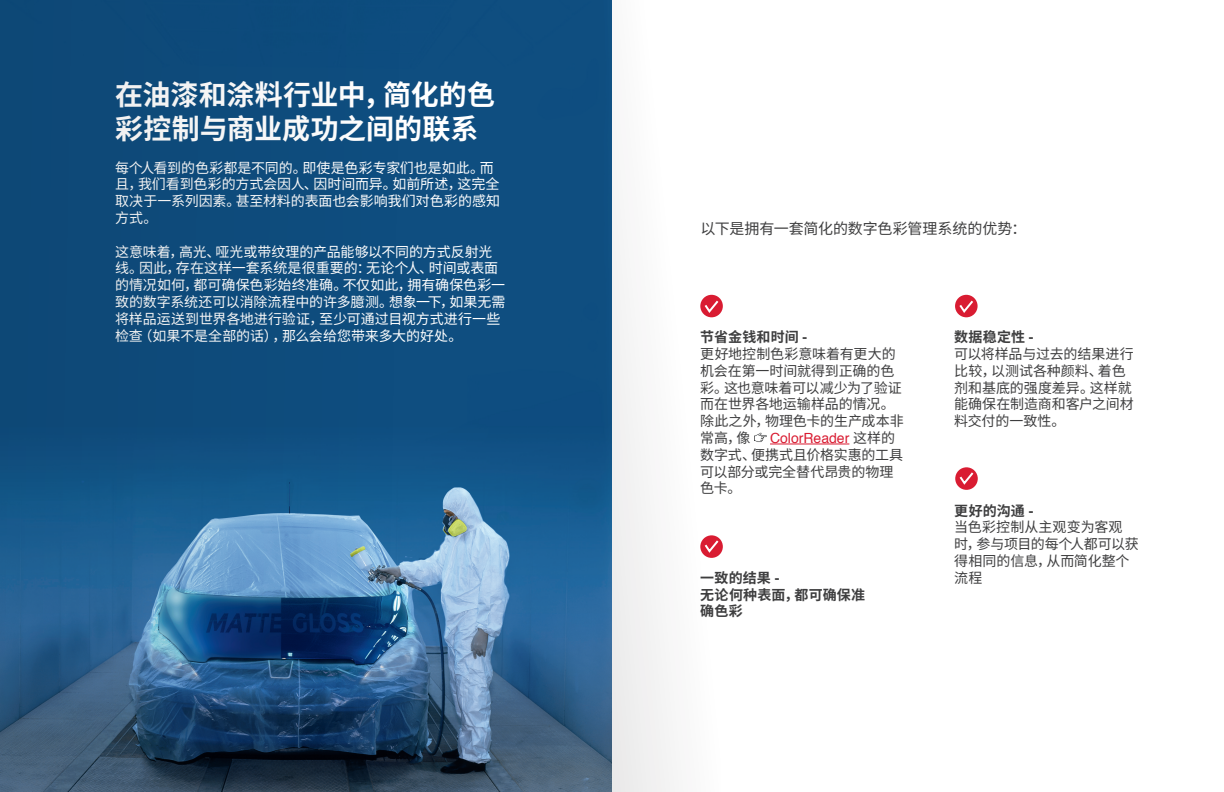
<style>
.page{position:relative;width:1224px;height:792px;background:#fff}
.page>*{position:absolute;margin:0;border:0;box-sizing:border-box;transform-origin:0 0}
.t1{font:700 28px/33.6px "Noto Sans CJ Ksc";color:#fff}
.t2{font:15px "Noto Sans CJ Ksc";letter-spacing:-.005em;color:#3e3e3f}
.t3{font:14px/16.8px "Noto Sans CJ Ksc";letter-spacing:-.005em;color:#fff}
.t4{font:14px/16.8px "Noto Sans CJ Ksc";letter-spacing:-.01em;color:#3e3e3f}
.t5{font:700 14px/16.8px "Noto Sans CJ Ksc";letter-spacing:.015em;color:#3e3e3f}
.t6{font:14px "Helvetica";color:#d91c32}
.s1{font-weight:700}
.s2{font-family:"Helvetica";font-weight:700}
.s3{font-family:"Noto Sans CJ Ksc";color:#3e3e3f}
.s4{font-family:"Helvetica"}
</style>
<div class="page">
<img style="left:499px;top:0;width:113px;height:792px">
<hr style="left:770px;top:444px;width:79px;height:1px;background:#d91c32">
<svg style="left:754px;top:432px;width:12px;height:10px"></svg>
<svg style="left:700px;top:295px;width:23px;height:22px"></svg>
<div style="left:955px;top:295px;width:23px;height:22px;background:#d91c32;border-radius:50%"></div>
<svg style="left:957px;top:298px;width:18px;height:17px"></svg>
<svg style="left:955px;top:467px;width:23px;height:23px"></svg>
<svg style="left:958px;top:470px;width:17px;height:16px"></svg>
<svg style="left:700px;top:535px;width:23px;height:23px"></svg>
<svg style="left:720px;top:539px;width:1px;height:15px"></svg>
<svg style="left:0;top:0;width:499px;height:792px;background:#1e5582"></svg>
<div style="left:612px;top:0;width:108px;height:792px;background:#fafafa"></div>
<h1 class="t1" style="left:115px;top:79px;width:381px">在油漆和涂料行业中，简化的色彩控制与商业成功之间的联系</h1>
<p class="t3" style="left:115px;top:159px;width:387px">每个人看到的色彩都是不同的。即使是色彩专家们也是如此。而且，我们看到色彩的方式会因人、因时间而异。如前所述，这完全取决于一系列因素。甚至材料的表面也会影响我们对色彩的感知方式。</p>
<p class="t3" style="left:115px;top:243px;width:392px">这意味着，高光、哑光或带纹理的产品能够以不同的方式反射光线。因此，存在这样一套系统是很重要的：无论个人、时间或表面的情况如何，都可确保色彩始终准确。不仅如此，拥有确保色彩一致的数字系统还可以消除流程中的许多臆测。想象一下，如果无需将样品运送到世界各地进行验证，至少可通过目视方式进行一些检查（如果不是全部的话），那么会给您带来多大的好处。</p>
<p class="t2" style="left:701px;top:221px;width:327px">以下是拥有一套简化的数字色彩管理系统的优势：</p>
<p class="t4" style="left:700px;top:329px;width:205px"><span class="s1">节省金钱和时间</span> <span class="s2">-<br></span>更好地控制色彩意味着有更大的机会在第一时间就得到正确的色彩。这也意味着可以减少为了验证而在世界各地运输样品的情况。除此之外，物理色卡的生产成本非常高，像</p>
<p class="t6" style="left:770px;top:427px;width:127px">ColorReader <span class="s3">这样的</span></p>
<p class="t4" style="left:700px;top:446px;width:204px">数字式、便携式且价格实惠的工具可以部分或完全替代昂贵的物理色卡。</p>
<p class="t4" style="left:954px;top:329px;width:181px"><span class="s1">数据稳定性</span> <span class="s2">-<br></span>可以将样品与过去的结果进行比较，以测试各种颜料、着色剂和基底的强度差异。这样就能确保在制造商和客户之间材料交付的一致性。</p>
<p class="t4" style="left:954px;top:502px;width:186px"><span class="s1">更好的沟通</span> <span class="s2">-<br></span>当色彩控制从主观变为客观时，参与项目的每个人都可以获得相同的信息，从而简化整个</p>
<p class="t5" style="left:700px;top:569px;width:81px">一致的结果 <span class="s4">-</span></p>
<p class="t4" style="left:954px;top:569px;width:30px">流程</p>
<p class="t5" style="left:700px;top:586px;width:166px">无论何种表面，都可确保准确色彩</p>
</div>
